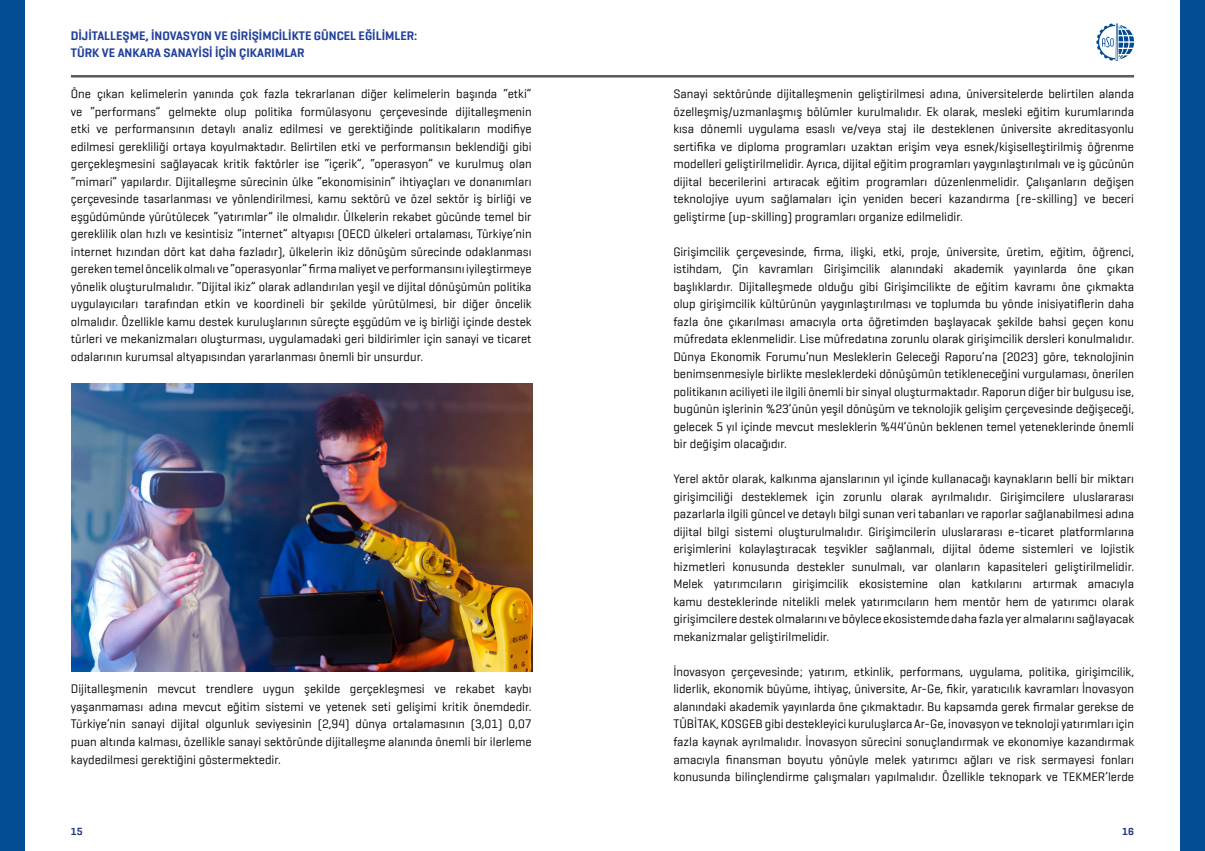
<style>
.page{position:relative;width:1205px;height:851px;background:#fff}
.page>*{position:absolute;margin:0;border:0;box-sizing:border-box;transform-origin:0 0}
.t1{font:12.5px/17.5px "Geogrotesque";color:#000;text-align:justify}
.t2{font:600 12.5px/17.5px "Geogrotesque";color:#214099}
.t3{font:600 10.5px "Geogrotesque";color:#233a80}
</style>
<div class="page">
<div style="left:0;top:0;width:25px;height:850px;background:#044c94"></div>
<div style="left:1180px;top:0;width:25px;height:850px;background:#044c94"></div>
<svg style="left:1096px;top:23px;width:38px;height:38px"></svg>
<hr style="left:71px;top:75px;width:1063px;height:2px;background:#5a5a5b">
<img style="left:71px;top:383px;width:462px;height:289px">
<p class="t2" style="left:71px;top:27px;width:348px">DIJITALLEŞME, İNOVASYON VE GIRIŞIMCILIKTE GÜNCEL EĞILIMLER:<br>TÜRK VE ANKARA SANAYISI IÇIN ÇIKARIMLAR</p>
<p class="t1" style="left:71px;top:85px;width:462px">Öne çıkan kelimelerin yanında çok fazla tekrarlanan diğer kelimelerin başında “etki” ve “performans” gelmekte olup politika formülasyonu çerçevesinde dijitalleşmenin etki ve performansının detaylı analiz edilmesi ve gerektiğinde politikaların modifiye edilmesi gerekliliği ortaya koyulmaktadır. Belirtilen etki ve performansın beklendiği gibi gerçekleşmesini sağlayacak kritik faktörler ise “içerik”, “operasyon” ve kurulmuş olan “mimari” yapılardır. Dijitalleşme sürecinin ülke “ekonomisinin” ihtiyaçları ve donanımları çerçevesinde tasarlanması ve yönlendirilmesi, kamu sektörü ve özel sektör iş birliği ve eşgüdümünde yürütülecek “yatırımlar” ile olmalıdır. Ülkelerin rekabet gücünde temel bir gereklilik olan hızlı ve kesintisiz “internet” altyapısı (OECD ülkeleri ortalaması, Türkiye’nin internet hızından dört kat daha fazladır), ülkelerin ikiz dönüşüm sürecinde odaklanması gereken temel öncelik olmalı ve “operasyonlar” firma maliyet ve performansını iyileştirmeye yönelik oluşturulmalıdır. “Dijital ikiz” olarak adlandırılan yeşil ve dijital dönüşümün politika uygulayıcıları tarafından etkin ve koordineli bir şekilde yürütülmesi, bir diğer öncelik olmalıdır. Özellikle kamu destek kuruluşlarının süreçte eşgüdüm ve iş birliği içinde destek türleri ve mekanizmaları oluşturması, uygulamadaki geri bildirimler için sanayi ve ticaret odalarının kurumsal altyapısından yararlanması önemli bir unsurdur.</p>
<p class="t1" style="left:71px;top:680px;width:462px">Dijitalleşmenin mevcut trendlere uygun şekilde gerçekleşmesi ve rekabet kaybı yaşanmaması adına mevcut eğitim sistemi ve yetenek seti gelişimi kritik önemdedir.<br>Türkiye’nin sanayi dijital olgunluk seviyesinin (2,94) dünya ortalamasının (3,01) 0,07 puan altında kalması, özellikle sanayi sektöründe dijitalleşme alanında önemli bir ilerleme kaydedilmesi gerektiğini göstermektedir.</p>
<p class="t1" style="left:673px;top:85px;width:462px">Sanayi sektöründe dijitalleşmenin geliştirilmesi adına, üniversitelerde belirtilen alanda özelleşmiş/uzmanlaşmış bölümler kurulmalıdır. Ek olarak, mesleki eğitim kurumlarında kısa dönemli uygulama esaslı ve/veya staj ile desteklenen üniversite akreditasyonlu sertifika ve diploma programları uzaktan erişim veya esnek/kişiselleştirilmiş öğrenme modelleri geliştirilmelidir. Ayrıca, dijital eğitim programları yaygınlaştırılmalı ve iş gücünün dijital becerilerini artıracak eğitim programları düzenlenmelidir. Çalışanların değişen teknolojiye uyum sağlamaları için yeniden beceri kazandırma (re-skilling) ve beceri geliştirme (up-skilling) programları organize edilmelidir.</p>
<p class="t1" style="left:673px;top:242px;width:462px">Girişimcilik çerçevesinde, firma, ilişki, etki, proje, üniversite, üretim, eğitim, öğrenci, istihdam, Çin kavramları Girişimcilik alanındaki akademik yayınlarda öne çıkan başlıklardır. Dijitalleşmede olduğu gibi Girişimcilikte de eğitim kavramı öne çıkmakta olup girişimcilik kültürünün yaygınlaştırılması ve toplumda bu yönde inisiyatiflerin daha fazla öne çıkarılması amacıyla orta öğretimden başlayacak şekilde bahsi geçen konu müfredata eklenmelidir. Lise müfredatına zorunlu olarak girişimcilik dersleri konulmalıdır.<br>Dünya Ekonomik Forumu’nun Mesleklerin Geleceği Raporu’na (2023) göre, teknolojinin benimsenmesiyle birlikte mesleklerdeki dönüşümün tetikleneceğini vurgulaması, önerilen politikanın aciliyeti ile ilgili önemli bir sinyal oluşturmaktadır. Raporun diğer bir bulgusu ise, bugünün işlerinin %23’ünün yeşil dönüşüm ve teknolojik gelişim çerçevesinde değişeceği, gelecek 5 yıl içinde mevcut mesleklerin %44’ünün beklenen temel yeteneklerinde önemli bir değişim olacağıdır.</p>
<p class="t1" style="left:673px;top:470px;width:462px">Yerel aktör olarak, kalkınma ajanslarının yıl içinde kullanacağı kaynakların belli bir miktarı girişimciliği desteklemek için zorunlu olarak ayrılmalıdır. Girişimcilere uluslararası pazarlarla ilgili güncel ve detaylı bilgi sunan veri tabanları ve raporlar sağlanabilmesi adına dijital bilgi sistemi oluşturulmalıdır. Girişimcilerin uluslararası e-ticaret platformlarına erişimlerini kolaylaştıracak teşvikler sağlanmalı, dijital ödeme sistemleri ve lojistik hizmetleri konusunda destekler sunulmalı, var olanların kapasiteleri geliştirilmelidir.<br>Melek yatırımcıların girişimcilik ekosistemine olan katkılarını artırmak amacıyla kamu desteklerinde nitelikli melek yatırımcıların hem mentör hem de yatırımcı olarak girişimcilere destek olmalarını ve böylece ekosistemde daha fazla yer almalarını sağlayacak mekanizmalar geliştirilmelidir.</p>
<p class="t1" style="left:673px;top:662px;width:462px">İnovasyon çerçevesinde; yatırım, etkinlik, performans, uygulama, politika, girişimcilik, liderlik, ekonomik büyüme, ihtiyaç, üniversite, Ar-Ge, fikir, yaratıcılık kavramları İnovasyon alanındaki akademik yayınlarda öne çıkmaktadır. Bu kapsamda gerek firmalar gerekse de TÜBİTAK, KOSGEB gibi destekleyici kuruluşlarca Ar-Ge, inovasyon ve teknoloji yatırımları için fazla kaynak ayrılmalıdır. İnovasyon sürecini sonuçlandırmak ve ekonomiye kazandırmak amacıyla finansman boyutu yönüyle melek yatırımcı ağları ve risk sermayesi fonları konusunda bilinçlendirme çalışmaları yapılmalıdır. Özellikle teknopark ve TEKMER’lerde</p>
<p class="t3" style="left:71px;top:824px;width:13px">15</p>
<p class="t3" style="left:1122px;top:824px;width:13px">16</p>
</div>
